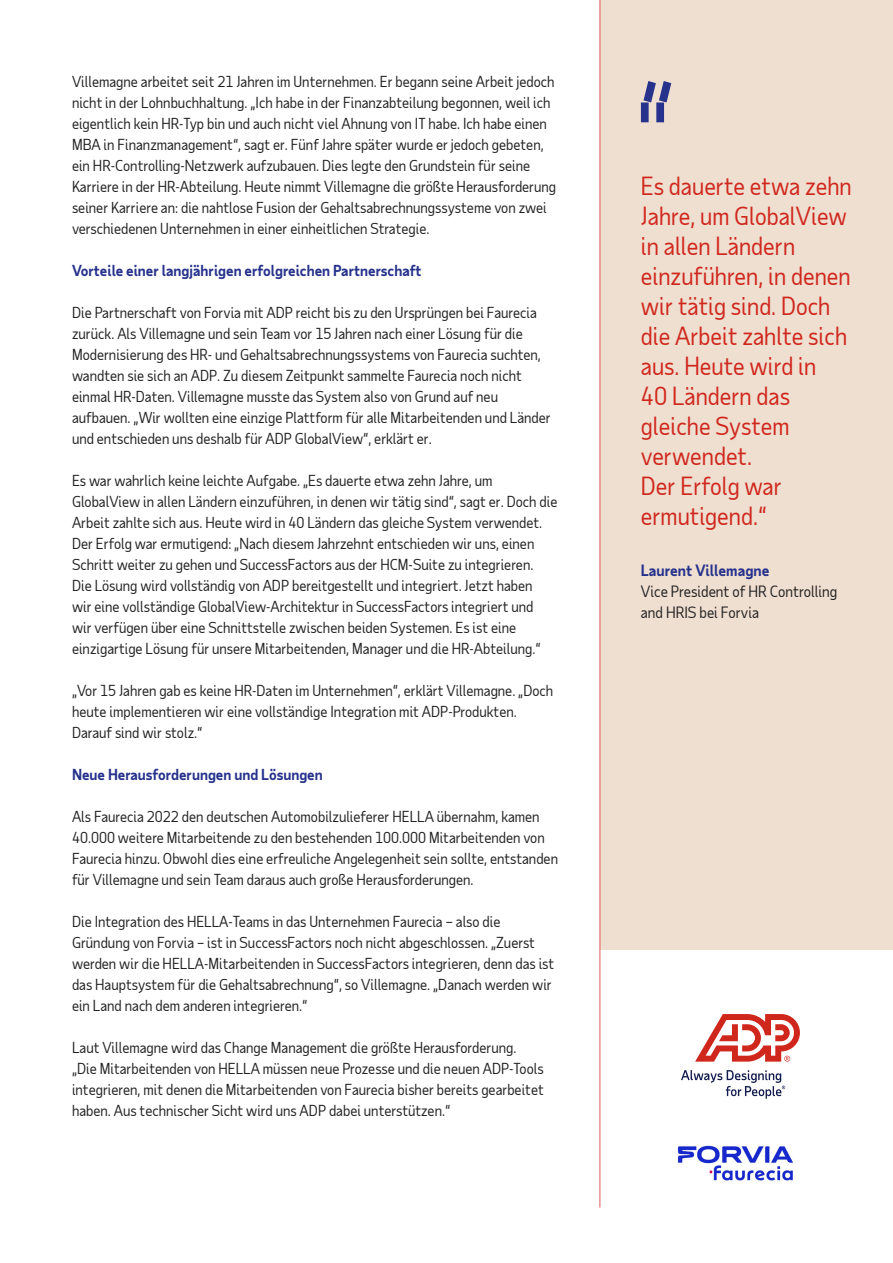
<style>
.page{position:relative;width:893px;height:1263px;background:#fff}
.page>*{position:absolute;margin:0;border:0;box-sizing:border-box;transform-origin:0 0}
.Accent_-_quote{font:24px/30px "Taub Sans";color:#d0271d}
.Accent_-_quote-2{font:15px/21px "Taub Sans";color:#222}
.Body{font:14.55px/21px "Taub Sans";color:#222}
.Body-2{font:700 14.55px "Taub Sans";color:#26328c}
.s1{font-weight:700;color:#26328c}
</style>
<div class="page">
<div style="left:600px;top:0;width:293px;height:949px;background:#efdfd1"></div>
<svg style="left:641px;top:81px;width:30px;height:41px"></svg>
<svg style="left:681px;top:1070px;width:104px;height:29px"></svg>
<svg style="left:695px;top:1014px;width:105px;height:47px"></svg>
<img style="left:677px;top:1145px;width:116px;height:36px">
<hr style="left:599px;top:0;width:2px;height:1207px;background:#d0271d">
<p class="Body" style="left:72px;top:70px;width:486px">Villemagne arbeitet seit 21 Jahren im Unternehmen. Er begann seine Arbeit jedoch nicht in der Lohnbuchhaltung. „Ich habe in der Finanzabteilung begonnen, weil ich eigentlich kein HR-Typ bin und auch nicht viel Ahnung von IT habe. Ich habe einen MBA in Finanzmanagement“, sagt er. Fünf Jahre später wurde er jedoch gebeten, ein HR-Controlling-Netzwerk aufzubauen. Dies legte den Grundstein für seine Karriere in der HR-Abteilung. Heute nimmt Villemagne die größte Herausforderung seiner Karriere an: die nahtlose Fusion der Gehaltsabrechnungssysteme von zwei verschiedenen Unternehmen in einer einheitlichen Strategie.</p>
<p class="Body-2" style="left:72px;top:261px;width:351px">Vorteile einer langjährigen erfolgreichen Partnerschaft</p>
<p class="Body" style="left:72px;top:301px;width:480px">Die Partnerschaft von Forvia mit ADP reicht bis zu den Ursprüngen bei Faurecia zurück. Als Villemagne und sein Team vor 15 Jahren nach einer Lösung für die Modernisierung des HR- und Gehaltsabrechnungssystems von Faurecia suchten, wandten sie sich an ADP. Zu diesem Zeitpunkt sammelte Faurecia noch nicht einmal HR-Daten. Villemagne musste das System also von Grund auf neu aufbauen. „Wir wollten eine einzige Plattform für alle Mitarbeitenden und Länder und entschieden uns deshalb für ADP GlobalView“, erklärt er.</p>
<p class="Body" style="left:72px;top:469px;width:487px">Es war wahrlich keine leichte Aufgabe. „Es dauerte etwa zehn Jahre, um GlobalView in allen Ländern einzuführen, in denen wir tätig sind“, sagt er. Doch die Arbeit zahlte sich aus. Heute wird in 40 Ländern das gleiche System verwendet.<br>Der Erfolg war ermutigend: „Nach diesem Jahrzehnt entschieden wir uns, einen Schritt weiter zu gehen und SuccessFactors aus der HCM-Suite zu integrieren.<br>Die Lösung wird vollständig von ADP bereitgestellt und integriert. Jetzt haben<br>wir eine vollständige GlobalView-Architektur in SuccessFactors integriert und<br>wir verfügen über eine Schnittstelle zwischen beiden Systemen. Es ist eine einzigartige Lösung für unsere Mitarbeitenden, Manager und die HR-Abteilung.“</p>
<p class="Body" style="left:72px;top:679px;width:483px">„Vor 15 Jahren gab es keine HR-Daten im Unternehmen“, erklärt Villemagne. „Doch heute implementieren wir eine vollständige Integration mit ADP-Produkten.<br>Darauf sind wir stolz.“</p>
<p class="Body-2" style="left:72px;top:765px;width:252px">Neue Herausforderungen und Lösungen</p>
<p class="Body" style="left:72px;top:805px;width:488px">Als Faurecia 2022 den deutschen Automobilzulieferer HELLA übernahm, kamen 40.000 weitere Mitarbeitende zu den bestehenden 100.000 Mitarbeitenden von Faurecia hinzu. Obwohl dies eine erfreuliche Angelegenheit sein sollte, entstanden für Villemagne und sein Team daraus auch große Herausforderungen.</p>
<p class="Body" style="left:72px;top:910px;width:484px">Die Integration des HELLA-Teams in das Unternehmen Faurecia – also die Gründung von Forvia – ist in SuccessFactors noch nicht abgeschlossen. „Zuerst werden wir die HELLA-Mitarbeitenden in SuccessFactors integrieren, denn das ist das Hauptsystem für die Gehaltsabrechnung“, so Villemagne. „Danach werden wir ein Land nach dem anderen integrieren.“</p>
<p class="Body" style="left:72px;top:1036px;width:473px">Laut Villemagne wird das Change Management die größte Herausforderung. „Die Mitarbeitenden von HELLA müssen neue Prozesse und die neuen ADP-Tools integrieren, mit denen die Mitarbeitenden von Faurecia bisher bereits gearbeitet haben. Aus technischer Sicht wird uns ADP dabei unterstützen.“</p>
<p class="Accent_-_quote" style="left:641px;top:171px;width:212px">Es dauerte etwa zehn<br>Jahre, um GlobalView in allen Ländern einzuführen, in denen wir tätig sind. Doch die Arbeit zahlte sich aus. Heute wird in<br>40 Ländern das gleiche System verwendet.<br>Der Erfolg war ermutigend.“</p>
<p class="Accent_-_quote-2" style="left:641px;top:560px;width:198px"><span class="s1">Laurent Villemagne<br></span>Vice President of HR Controlling and HRIS bei Forvia</p>
</div>
